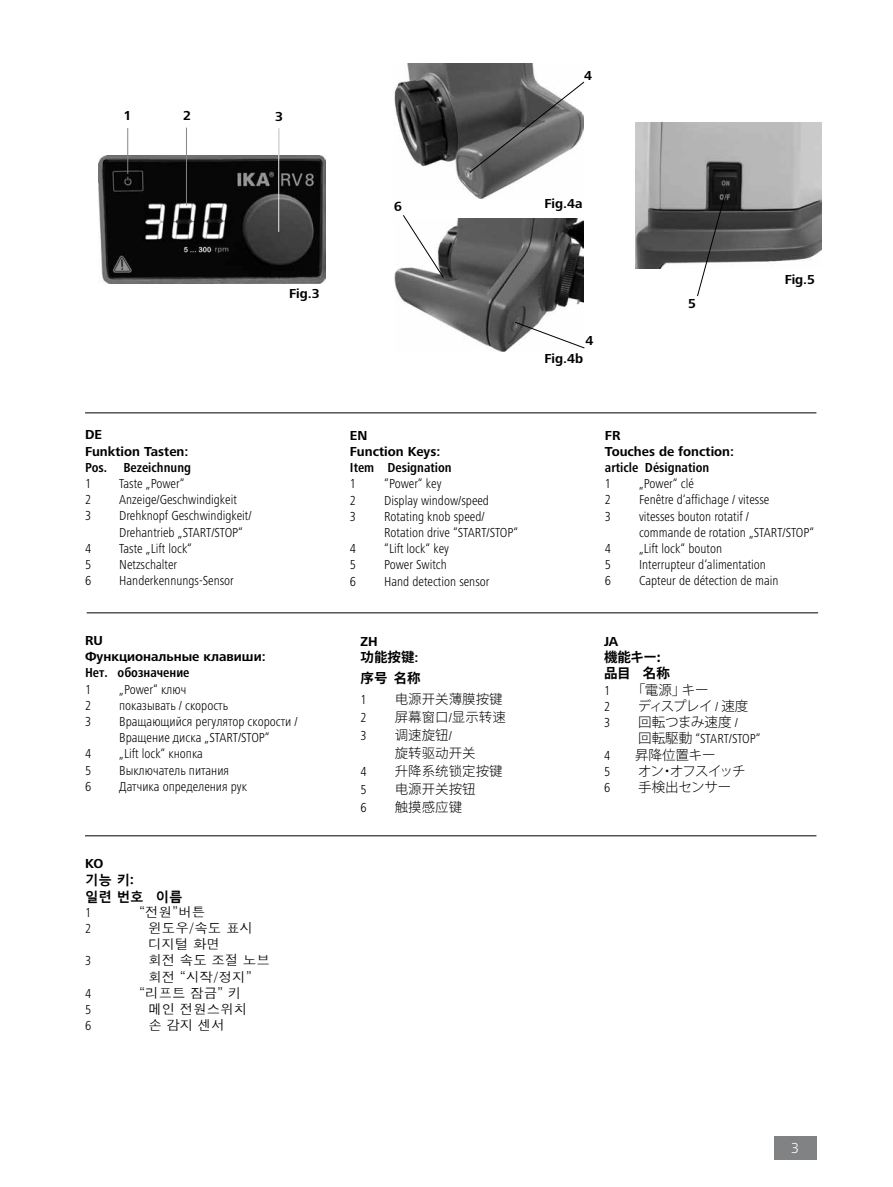
<style>
.page{position:relative;width:893px;height:1187px;background:#fff}
.page>*{position:absolute;margin:0;border:0;box-sizing:border-box;transform-origin:0 0}
.t1{font:300 15px "Frutiger Next IKA";color:#fff}
.t2{font:300 condensed 13.5px/16.2px "Frutiger Next IKA";color:#000}
.t3{font:700 13.5px/16.2px "Frutiger Next IKA";color:#000}
.t4{font:700 condensed 13.5px "Frutiger Next IKA";color:#000}
.t5{font:13.5px/16.2px "Dotum";color:#000}
.t6{font:300 13.5px/18px "Source Han Sans CN";color:#000}
.t7{font:300 13.5px "Koz Go Pro";letter-spacing:-.02em;color:#000}
.t8{font:700 13.5px/16.2px "Malgun Gothic";color:#000}
.t9{font:700 13.5px/21px "Source Han Sans CN";color:#000}
.t10{font:700 13.5px/16.2px "Koz Go Pro";letter-spacing:-.02em;color:#000}
.t11{font:300 13.5px "Koz Go Pro";letter-spacing:-.07em;color:#000}
.t12{font:300 13.5px "Koz Go Pro";letter-spacing:-.08em;color:#000}
.t13{font:300 13.5px "Koz Go Pro";color:#000}
.s1{font-family:"Frutiger Next IKA"}
.s2{font-family:"Frutiger Next IKA";font-stretch:condensed}
.s3{font-family:"Koz Go Pro";font-stretch:normal}
</style>
<div class="page">
<div style="left:774px;top:1135px;width:42px;height:24px;background:#808284"></div>
<img style="left:98px;top:155px;width:227px;height:128px">
<img style="left:635px;top:122px;width:186px;height:146px">
<svg style="left:697px;top:189px;width:30px;height:107px"></svg>
<img style="left:394px;top:218px;width:190px;height:133px">
<img style="left:394px;top:63px;width:190px;height:136px">
<svg style="left:469px;top:82px;width:115px;height:91px;background:#767676"></svg>
<svg style="left:515px;top:322px;width:70px;height:26px"></svg>
<hr style="left:85px;top:412px;width:731px;height:1px;background:#000">
<hr style="left:87px;top:612px;width:731px;height:1px;background:#000">
<hr style="left:85px;top:835px;width:731px;height:1px;background:#000">
<hr style="left:127px;top:128px;width:1px;height:46px;background:#7e878e">
<hr style="left:186px;top:128px;width:1px;height:77px;background:#7e878e">
<hr style="left:278px;top:128px;width:1px;height:104px;background:#ebeef0">
<svg style="left:394px;top:215px;width:50px;height:63px"></svg>
<p class="t3" style="left:124px;top:108px;width:9px">1</p>
<p class="t3" style="left:183px;top:108px;width:9px">2</p>
<p class="t3" style="left:275px;top:109px;width:9px">3</p>
<p class="t3" style="left:289px;top:285px;width:32px">Fig.3</p>
<p class="t3" style="left:85px;top:427px;width:105px">DE<br>Funktion Tasten:</p>
<p class="t4" style="left:85px;top:459px;width:108px">Pos. Bezeichnung</p>
<p class="t2" style="left:85px;top:475px;width:8px">1</p>
<p class="t2" style="left:119px;top:475px;width:67px">Taste „Power“</p>
<p class="t2" style="left:85px;top:491px;width:8px">2</p>
<p class="t2" style="left:119px;top:491px;width:119px">Anzeige/Geschwindigkeit</p>
<p class="t2" style="left:85px;top:508px;width:8px">3</p>
<p class="t2" style="left:119px;top:508px;width:134px">Drehknopf Geschwindigkeit/<br>Drehantrieb „START/STOP“</p>
<p class="t2" style="left:85px;top:540px;width:8px">4</p>
<p class="t2" style="left:119px;top:540px;width:74px">Taste „Lift lock“</p>
<p class="t2" style="left:85px;top:556px;width:8px">5</p>
<p class="t2" style="left:119px;top:556px;width:59px">Netzschalter</p>
<p class="t2" style="left:85px;top:572px;width:8px">6</p>
<p class="t2" style="left:119px;top:572px;width:116px">Handerkennungs-Sensor</p>
<p class="t3" style="left:85px;top:632px;width:182px">RU<br>Функциональные клавиши:</p>
<p class="t4" style="left:85px;top:665px;width:106px">Нет. обозначение</p>
<p class="t2" style="left:85px;top:681px;width:8px">1</p>
<p class="t2" style="left:119px;top:681px;width:69px">„Power“ ключ</p>
<p class="t2" style="left:85px;top:697px;width:8px">2</p>
<p class="t2" style="left:119px;top:697px;width:110px">показывать / скорость</p>
<p class="t2" style="left:85px;top:713px;width:8px">3</p>
<p class="t2" style="left:119px;top:713px;width:180px">Вращающийся регулятор скорости /<br>Вращение диска „START/STOP“</p>
<p class="t2" style="left:85px;top:745px;width:8px">4</p>
<p class="t2" style="left:119px;top:745px;width:85px">„Lift lock“ кнопка</p>
<p class="t2" style="left:85px;top:762px;width:8px">5</p>
<p class="t2" style="left:119px;top:762px;width:111px">Выключатель питания</p>
<p class="t2" style="left:85px;top:778px;width:8px">6</p>
<p class="t2" style="left:119px;top:778px;width:129px">Датчика определения рук</p>
<p class="t3" style="left:85px;top:855px;width:20px">KO</p>
<p class="t8" style="left:85px;top:871px;width:99px">기능 키:<br>일련 번호 이름</p>
<p class="t2" style="left:85px;top:904px;width:8px">1</p>
<p class="t5" style="left:139px;top:903px;width:68px">“전원”버튼</p>
<p class="t2" style="left:85px;top:920px;width:8px">2</p>
<p class="t5" style="left:148px;top:920px;width:106px">윈도우/속도 표시 디지털 화면</p>
<p class="t2" style="left:85px;top:952px;width:8px">3</p>
<p class="t5" style="left:148px;top:952px;width:123px">회전 속도 조절 노브 회전 “시작/정지”</p>
<p class="t2" style="left:85px;top:985px;width:8px">4</p>
<p class="t5" style="left:139px;top:984px;width:104px">“리프트 잠금” 키</p>
<p class="t2" style="left:85px;top:1001px;width:8px">5</p>
<p class="t5" style="left:148px;top:1001px;width:101px">메인 전원스위치</p>
<p class="t2" style="left:85px;top:1017px;width:8px">6</p>
<p class="t5" style="left:148px;top:1017px;width:78px">손 감지 센서</p>
<p class="t3" style="left:584px;top:68px;width:9px">4</p>
<p class="t3" style="left:350px;top:427px;width:92px">EN<br>Function Keys:</p>
<p class="t4" style="left:350px;top:460px;width:103px">Item Designation</p>
<p class="t2" style="left:350px;top:476px;width:8px">1</p>
<p class="t2" style="left:384px;top:476px;width:59px">“Power“ key</p>
<p class="t2" style="left:350px;top:492px;width:8px">2</p>
<p class="t2" style="left:384px;top:492px;width:106px">Display window/speed</p>
<p class="t2" style="left:350px;top:508px;width:8px">3</p>
<p class="t2" style="left:384px;top:508px;width:136px">Rotating knob speed/<br>Rotation drive “START/STOP“</p>
<p class="t2" style="left:350px;top:540px;width:8px">4</p>
<p class="t2" style="left:384px;top:540px;width:66px">“Lift lock“ key</p>
<p class="t2" style="left:350px;top:557px;width:8px">5</p>
<p class="t2" style="left:384px;top:557px;width:64px">Power Switch</p>
<p class="t2" style="left:350px;top:573px;width:8px">6</p>
<p class="t2" style="left:384px;top:573px;width:107px">Hand detection sensor</p>
<p class="t3" style="left:361px;top:633px;width:19px">ZH</p>
<p class="t9" style="left:361px;top:647px;width:62px">功能按键<span class="s1">:</span>序号 名称</p>
<p class="t2" style="left:361px;top:691px;width:8px">1</p>
<p class="t6" style="left:395px;top:690px;width:109px">电源开关薄膜按键</p>
<p class="t2" style="left:361px;top:709px;width:8px">2</p>
<p class="t6" style="left:395px;top:708px;width:113px">屏幕窗口<span class="s2">/</span>显示转速</p>
<p class="t2" style="left:361px;top:727px;width:8px">3</p>
<p class="t6" style="left:395px;top:726px;width:82px">调速旋钮<span class="s2">/<br></span>旋转驱动开关</p>
<p class="t2" style="left:361px;top:763px;width:8px">4</p>
<p class="t6" style="left:395px;top:762px;width:109px">升降系统锁定按键</p>
<p class="t2" style="left:361px;top:781px;width:8px">5</p>
<p class="t6" style="left:395px;top:780px;width:82px">电源开关按钮</p>
<p class="t2" style="left:361px;top:799px;width:8px">6</p>
<p class="t6" style="left:395px;top:798px;width:69px">触摸感应键</p>
<p class="t3" style="left:545px;top:196px;width:39px">Fig.4a</p>
<p class="t3" style="left:585px;top:333px;width:9px">4</p>
<p class="t3" style="left:545px;top:351px;width:40px">Fig.4b</p>
<p class="t3" style="left:688px;top:295px;width:9px">5</p>
<p class="t3" style="left:785px;top:271px;width:32px">Fig.5</p>
<p class="t3" style="left:605px;top:427px;width:131px">FR<br>Touches de fonction:</p>
<p class="t4" style="left:605px;top:459px;width:106px">article Désignation</p>
<p class="t2" style="left:605px;top:475px;width:8px">1</p>
<p class="t2" style="left:639px;top:475px;width:56px">„Power“ clé</p>
<p class="t2" style="left:605px;top:491px;width:8px">2</p>
<p class="t2" style="left:639px;top:491px;width:132px">Fenêtre d‘affichage / vitesse</p>
<p class="t2" style="left:605px;top:508px;width:8px">3</p>
<p class="t2" style="left:639px;top:508px;width:177px">vitesses bouton rotatif /<br>commande de rotation „START/STOP“</p>
<p class="t2" style="left:605px;top:540px;width:8px">4</p>
<p class="t2" style="left:639px;top:540px;width:85px">„Lift lock“ bouton</p>
<p class="t2" style="left:605px;top:556px;width:8px">5</p>
<p class="t2" style="left:639px;top:556px;width:128px">Interrupteur d‘alimentation</p>
<p class="t2" style="left:605px;top:572px;width:8px">6</p>
<p class="t2" style="left:639px;top:572px;width:141px">Capteur de détection de main</p>
<p class="t3" style="left:604px;top:633px;width:16px">JA</p>
<p class="t10" style="left:604px;top:650px;width:67px">機能キー:品目 名称</p>
<p class="t2" style="left:604px;top:682px;width:8px">1</p>
<p class="t7" style="left:632px;top:680px;width:78px">「電源」キー</p>
<p class="t2" style="left:604px;top:698px;width:8px">2</p>
<p class="t11" style="left:638px;top:697px;width:112px">ディスプレイ <span class="s2">/</span> 速度</p>
<p class="t2" style="left:604px;top:714px;width:8px">3</p>
<p class="t13" style="left:638px;top:713px;width:101px">回転つまみ速度 <span class="s2">/</span></p>
<p class="t2" style="left:638px;top:730px;width:124px"><span class="s3">回転駆動</span> “START/STOP“</p>
<p class="t2" style="left:604px;top:746px;width:8px">4</p>
<p class="t7" style="left:635px;top:745px;width:82px">昇降位置キー</p>
<p class="t2" style="left:604px;top:763px;width:8px">5</p>
<p class="t12" style="left:638px;top:761px;width:109px">オン・オフスイッチ</p>
<p class="t2" style="left:604px;top:779px;width:8px">6</p>
<p class="t7" style="left:638px;top:778px;width:95px">手検出センサー</p>
<p class="t1" style="left:791px;top:1139px;width:9px">3</p>
</div>
